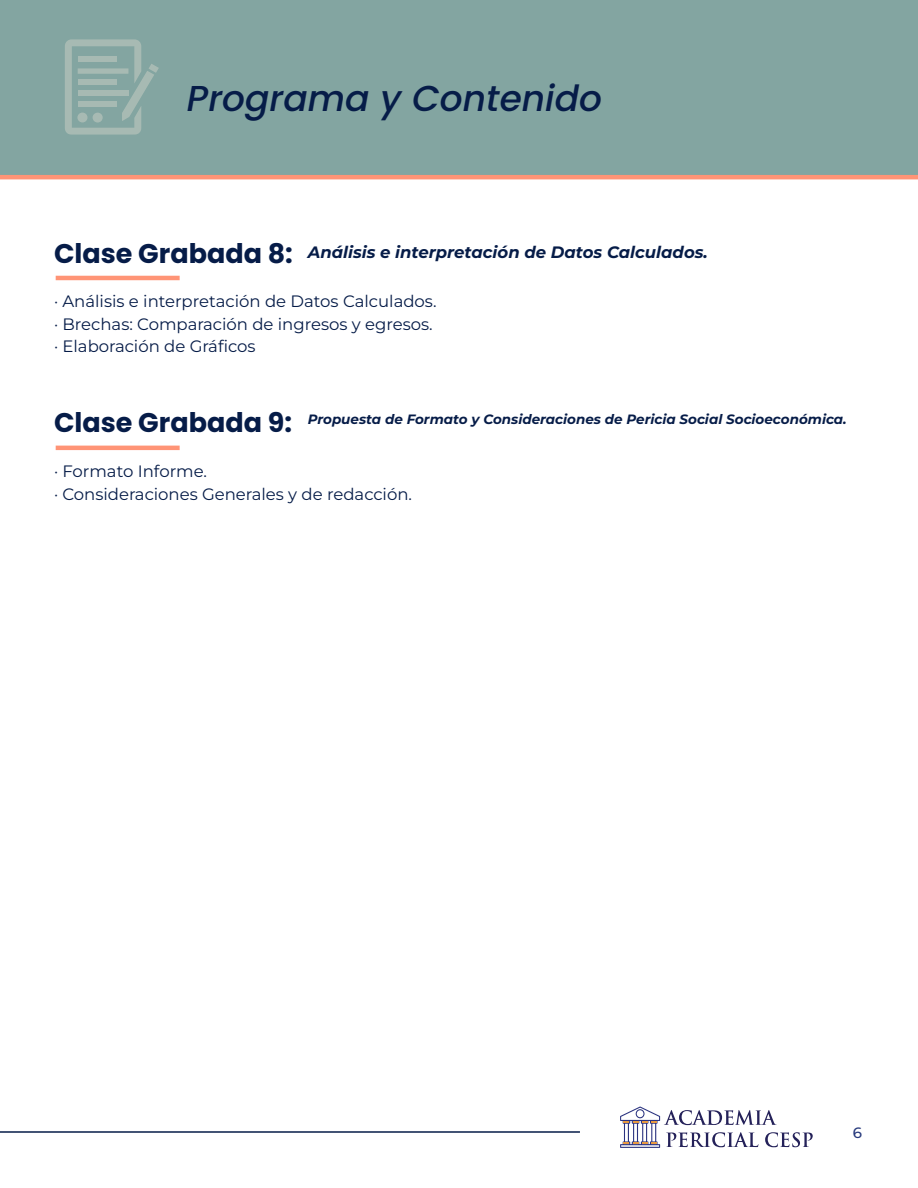
<style>
.page{position:relative;width:918px;height:1188px;background:#fff}
.page>*{position:absolute;margin:0;border:0;box-sizing:border-box;transform-origin:0 0}
.t1{font:italic 500 36px "Poppins";color:#061c48}
.t2{font:700 27px "Poppins";color:#061c48}
.t3{font:16.5px "Montserrat";color:#061c48}
.t4{font:italic 700 16.5px "Montserrat";color:#061c48}
.t5{font:500 15px "Montserrat";color:#26397c}
.t6{font:italic 700 13.5px "Montserrat";color:#061c48}
</style>
<div class="page">
<div style="left:0;top:0;width:918px;height:179px;background:#83a5a1"></div>
<hr style="left:0;top:1131px;width:580px;height:2px;background:#061c48">
<svg style="left:620px;top:1107px;width:193px;height:41px"></svg>
<svg style="left:65px;top:39px;width:94px;height:96px;background:#92ada8"></svg>
<hr style="left:56px;top:276px;width:124px;height:4px;background:#ff9476">
<hr style="left:56px;top:446px;width:124px;height:4px;background:#ff9476">
<p class="t1" style="left:187px;top:77px;width:417px">Programa y Contenido</p>
<p class="t2" style="left:54px;top:238px;width:240px">Clase Grabada 8:</p>
<p class="t4" style="left:308px;top:241px;width:402px">Análisis e interpretación de Datos Calculados.</p>
<p class="t3" style="left:54px;top:290px;width:384px">· Análisis e interpretación de Datos Calculados.</p>
<p class="t3" style="left:54px;top:313px;width:380px">· Brechas: Comparación de ingresos y egresos.</p>
<p class="t3" style="left:54px;top:335px;width:203px">· Elaboración de Gráficos</p>
<p class="t2" style="left:54px;top:407px;width:240px">Clase Grabada 9:</p>
<p class="t6" style="left:308px;top:410px;width:541px">Propuesta de Formato y Consideraciones de Pericia Social Socioeconómica.</p>
<p class="t3" style="left:54px;top:460px;width:155px">· Formato Informe.</p>
<p class="t3" style="left:54px;top:483px;width:360px">· Consideraciones Generales y de redacción.</p>
<p class="t5" style="left:853px;top:1123px;width:11px">6</p>
</div>
